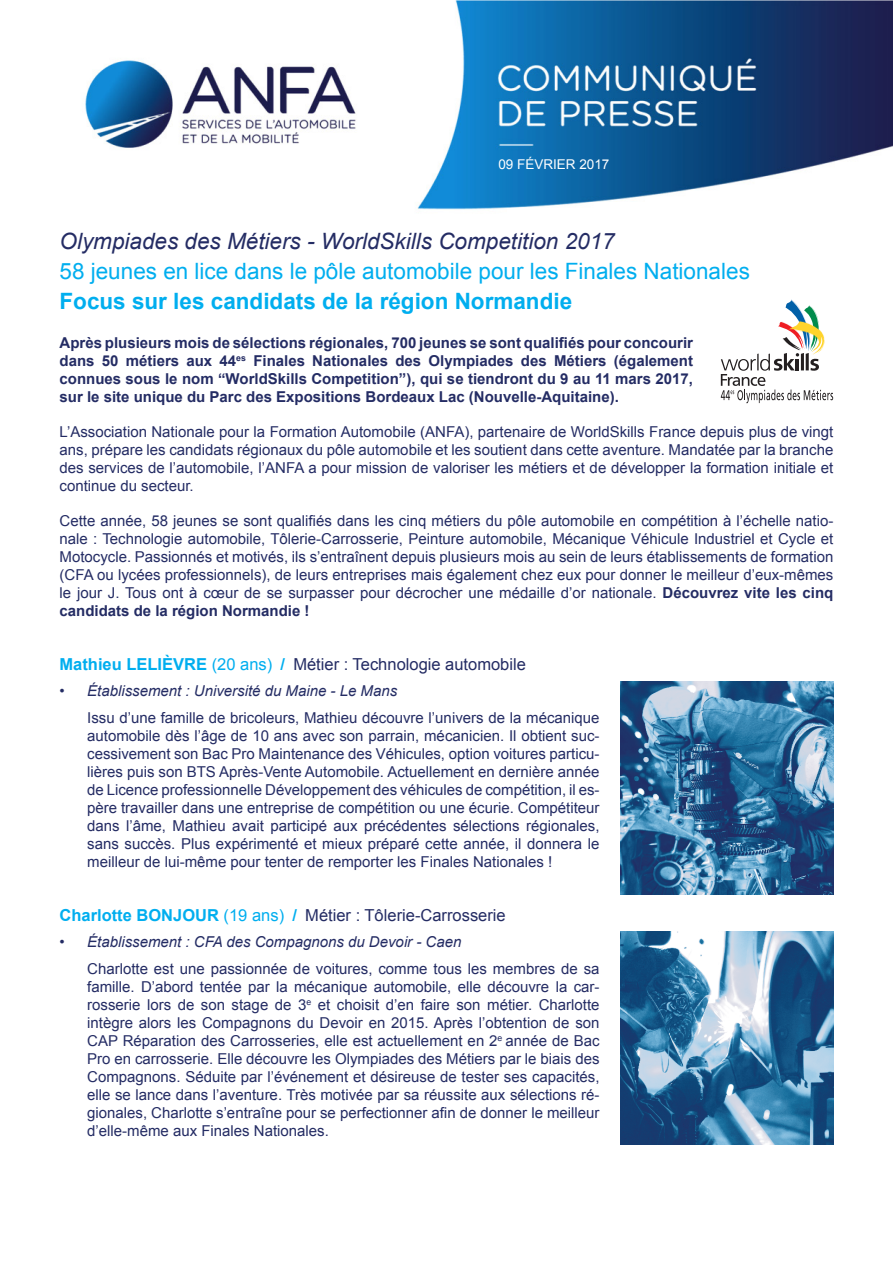
<style>
.page{position:relative;width:893px;height:1263px;background:#fff}
.page>*{position:absolute;margin:0;border:0;box-sizing:border-box;transform-origin:0 0}
.Titre_gras{font:22.5px/30px "Arial";color:#00aeef}
.Surtitre{font:italic 22.5px "Arial";color:#242c64}
.Candidat{font:16.5px "Arial";color:#242c64}
.corps_commun{font:15px/18px "Arial";color:#242c64;text-align:justify}
.Chapeau2{font:700 15px/18px "Arial";color:#242c64;text-align:justify}
.t1{font:italic 15px "Arial";color:#242c64}
.Date{font:13.5px "Arial";color:#fff}
.s1{font-weight:700}
.s2{font-weight:700;color:#00aeef}
.s3{color:#00aeef}
</style>
<div class="page">
<img style="left:85px;top:0;width:808px;height:210px">
<svg style="left:721px;top:300px;width:112px;height:103px"></svg>
<img style="left:621px;top:682px;width:212px;height:212px">
<img style="left:621px;top:932px;width:212px;height:212px">
<p class="Date" style="left:498px;top:155px;width:113px">09 FÉVRIER 2017</p>
<p class="Surtitre" style="left:60px;top:226px;width:557px">Olympiades des Métiers - WorldSkills Competition 2017</p>
<p class="Titre_gras" style="left:60px;top:256px;width:692px">58 jeunes en lice dans le pôle automobile pour les Finales Nationales<br><span class="s1">Focus sur les candidats de la région Normandie</span></p>
<p class="Chapeau2" style="left:60px;top:334px;width:635px">Après plusieurs mois de sélections régionales, 700 jeunes se sont qualifiés pour concourir dans 50 métiers aux 44<sup>es</sup> Finales Nationales des Olympiades des Métiers (également connues sous le nom “WorldSkills Competition”), qui se tiendront du 9 au 11 mars 2017, sur le site unique du Parc des Expositions Bordeaux Lac (Nouvelle-Aquitaine).</p>
<p class="corps_commun" style="left:60px;top:423px;width:775px">L’Association Nationale pour la Formation Automobile (ANFA), partenaire de WorldSkills France depuis plus de vingt ans, prépare les candidats régionaux du pôle automobile et les soutient dans cette aventure. Mandatée par la branche des services de l’automobile, l’ANFA a pour mission de valoriser les métiers et de développer la formation initiale et continue du secteur.</p>
<p class="corps_commun" style="left:60px;top:512px;width:775px">Cette année, 58 jeunes se sont qualifiés dans les cinq métiers du pôle automobile en compétition à l’échelle natio&shy;nale : Technologie automobile, Tôlerie-Carrosserie, Peinture automobile, Mécanique Véhicule Industriel et Cycle et Motocycle. Passionnés et motivés, ils s’entraînent depuis plusieurs mois au sein de leurs établissements de formation (CFA ou lycées professionnels), de leurs entreprises mais également chez eux pour donner le meilleur d’eux-mêmes le jour J. Tous ont à cœur de se surpasser pour décrocher une médaille d’or nationale. <span class="s1">Découvrez vite les cinq candidats de la région Normandie !</span></p>
<p class="Candidat" style="left:60px;top:653px;width:468px"><span class="s2">Mathieu LELIÈVRE</span> <span class="s3">(20 ans)</span> <span class="s2">/</span> Métier : Technologie automobile</p>
<p class="t1" style="left:60px;top:681px;width:339px">• Établissement : Université du Maine - Le Mans</p>
<p class="corps_commun" style="left:87px;top:709px;width:514px">Issu d’une famille de bricoleurs, Mathieu découvre l’univers de la mécanique automobile dès l’âge de 10 ans avec son parrain, mécanicien. Il obtient suc&shy;cessivement son Bac Pro Maintenance des Véhicules, option voitures particu&shy;lières puis son BTS Après-Vente Automobile. Actuellement en dernière année de Licence professionnelle Développement des véhicules de compétition, il es&shy;père travailler dans une entreprise de compétition ou une écurie. Compétiteur dans l’âme, Mathieu avait participé aux précédentes sélections régionales, sans succès. Plus expérimenté et mieux préparé cette année, il donnera le meilleur de lui-même pour tenter de remporter les Finales Nationales !</p>
<p class="Candidat" style="left:60px;top:904px;width:448px"><span class="s2">Charlotte BONJOUR</span> <span class="s3">(19 ans)</span> <span class="s2">/</span> Métier : Tôlerie-Carrosserie</p>
<p class="t1" style="left:60px;top:932px;width:403px">• Établissement : CFA des Compagnons du Devoir - Caen</p>
<p class="corps_commun" style="left:87px;top:959px;width:514px">Charlotte est une passionnée de voitures, comme tous les membres de sa famille. D’abord tentée par la mécanique automobile, elle découvre la car&shy;rosserie lors de son stage de 3<sup>e</sup> et choisit d’en faire son métier. Charlotte intègre alors les Compagnons du Devoir en 2015. Après l’obtention de son CAP Réparation des Carrosseries, elle est actuellement en 2<sup>e</sup> année de Bac Pro en carrosserie. Elle découvre les Olympiades des Métiers par le biais des Compagnons. Séduite par l’événement et désireuse de tester ses capacités, elle se lance dans l’aventure. Très motivée par sa réussite aux sélections ré&shy;gionales, Charlotte s’entraîne pour se perfectionner afin de donner le meilleur d’elle-même aux Finales Nationales.</p>
</div>
